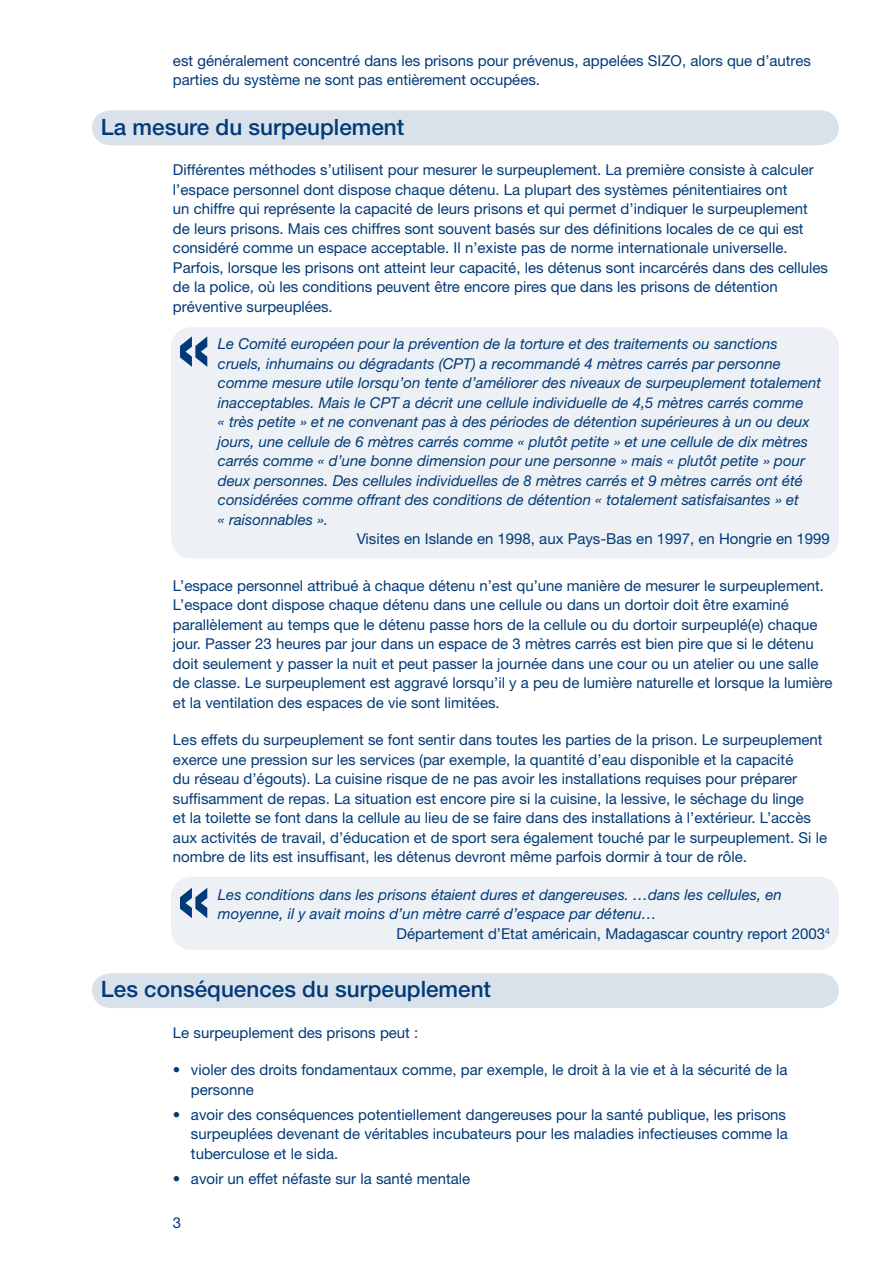
<style>
.page{position:relative;width:893px;height:1263px;background:#fff}
.page>*{position:absolute;margin:0;border:0;box-sizing:border-box;transform-origin:0 0}
.t1{font:500 22.5px "Helvetica Neue";color:#003a78}
.t2{font:15px/19.5px "Helvetica Neue";color:#003a78}
.t3{font:italic 15px/19.5px "Helvetica Neue";color:#003a78}
</style>
<div class="page">
<div style="left:92px;top:110px;width:747px;height:35px;background:#d9e1eb"></div>
<div style="left:171px;top:327px;width:668px;height:231px;background:#edf1f6"></div>
<div style="left:92px;top:973px;width:747px;height:35px;background:#d9e1eb"></div>
<div style="left:171px;top:877px;width:668px;height:73px;background:#edf1f6"></div>
<svg style="left:180px;top:336px;width:27px;height:31px"></svg>
<svg style="left:180px;top:888px;width:27px;height:30px"></svg>
<p class="t2" style="left:173px;top:51px;width:639px">est généralement concentré dans les prisons pour prévenus, appelées SIZO, alors que d’autres parties du système ne sont pas entièrement occupées.</p>
<h1 class="t1" style="left:101px;top:113px;width:305px">La mesure du surpeuplement</h1>
<p class="t2" style="left:173px;top:160px;width:657px">Différentes méthodes s’utilisent pour mesurer le surpeuplement. La première consiste à calculer l’espace personnel dont dispose chaque détenu. La plupart des systèmes pénitentiaires ont<br>un chiffre qui représente la capacité de leurs prisons et qui permet d’indiquer le surpeuplement de leurs prisons. Mais ces chiffres sont souvent basés sur des définitions locales de ce qui est considéré comme un espace acceptable. Il n’existe pas de norme internationale universelle.<br>Parfois, lorsque les prisons ont atteint leur capacité, les détenus sont incarcérés dans des cellules de la police, où les conditions peuvent être encore pires que dans les prisons de détention préventive surpeuplées.</p>
<p class="t3" style="left:218px;top:334px;width:605px">Le Comité européen pour la prévention de la torture et des traitements ou sanctions cruels, inhumains ou dégradants (CPT) a recommandé 4 mètres carrés par personne comme mesure utile lorsqu’on tente d’améliorer des niveaux de surpeuplement totalement inacceptables. Mais le CPT a décrit une cellule individuelle de 4,5 mètres carrés comme<br>« très petite » et ne convenant pas à des périodes de détention supérieures à un ou deux jours, une cellule de 6 mètres carrés comme « plutôt petite » et une cellule de dix mètres carrés comme « d’une bonne dimension pour une personne » mais « plutôt petite » pour deux personnes. Des cellules individuelles de 8 mètres carrés et 9 mètres carrés ont été considérées comme offrant des conditions de détention « totalement satisfaisantes » et<br>« raisonnables ».</p>
<p class="t2" style="left:357px;top:529px;width:475px">Visites en Islande en 1998, aux Pays-Bas en 1997, en Hongrie en 1999</p>
<p class="t2" style="left:173px;top:576px;width:661px">L’espace personnel attribué à chaque détenu n’est qu’une manière de mesurer le surpeuplement.<br>L’espace dont dispose chaque détenu dans une cellule ou dans un dortoir doit être examiné parallèlement au temps que le détenu passe hors de la cellule ou du dortoir surpeuplé(e) chaque jour. Passer 23 heures par jour dans un espace de 3 mètres carrés est bien pire que si le détenu doit seulement y passer la nuit et peut passer la journée dans une cour ou un atelier ou une salle de classe. Le surpeuplement est aggravé lorsqu’il y a peu de lumière naturelle et lorsque la lumière et la ventilation des espaces de vie sont limitées.</p>
<p class="t2" style="left:173px;top:730px;width:656px">Les effets du surpeuplement se font sentir dans toutes les parties de la prison. Le surpeuplement exerce une pression sur les services (par exemple, la quantité d’eau disponible et la capacité<br>du réseau d’égouts). La cuisine risque de ne pas avoir les installations requises pour préparer suffisamment de repas. La situation est encore pire si la cuisine, la lessive, le séchage du linge<br>et la toilette se font dans la cellule au lieu de se faire dans des installations à l’extérieur. L’accès aux activités de travail, d’éducation et de sport sera également touché par le surpeuplement. Si le nombre de lits est insuffisant, les détenus devront même parfois dormir à tour de rôle.</p>
<p class="t3" style="left:218px;top:884px;width:565px">Les conditions dans les prisons étaient dures et dangereuses. …dans les cellules, en</p>
<p class="t3" style="left:218px;top:904px;width:440px">moyenne, il y avait moins d’un mètre carré d’espace par détenu…</p>
<p class="t2" style="left:397px;top:924px;width:435px">Département d’Etat américain, Madagascar country report 2003<sup>4</sup></p>
<h1 class="t1" style="left:101px;top:976px;width:392px">Les conséquences du surpeuplement</h1>
<p class="t2" style="left:173px;top:1023px;width:247px">Le surpeuplement des prisons peut :</p>
<p class="t2" style="left:191px;top:1060px;width:598px;text-indent:-18px">• violer des droits fondamentaux comme, par exemple, le droit à la vie et à la sécurité de la personne</p>
<p class="t2" style="left:191px;top:1104px;width:598px;text-align:justify;text-indent:-18px">• avoir des conséquences potentiellement dangereuses pour la santé publique, les prisons surpeuplées devenant de véritables incubateurs pour les maladies infectieuses comme la tuberculose et le sida.</p>
<p class="t2" style="left:173px;top:1168px;width:299px">• avoir un effet néfaste sur la santé mentale</p>
</div>
